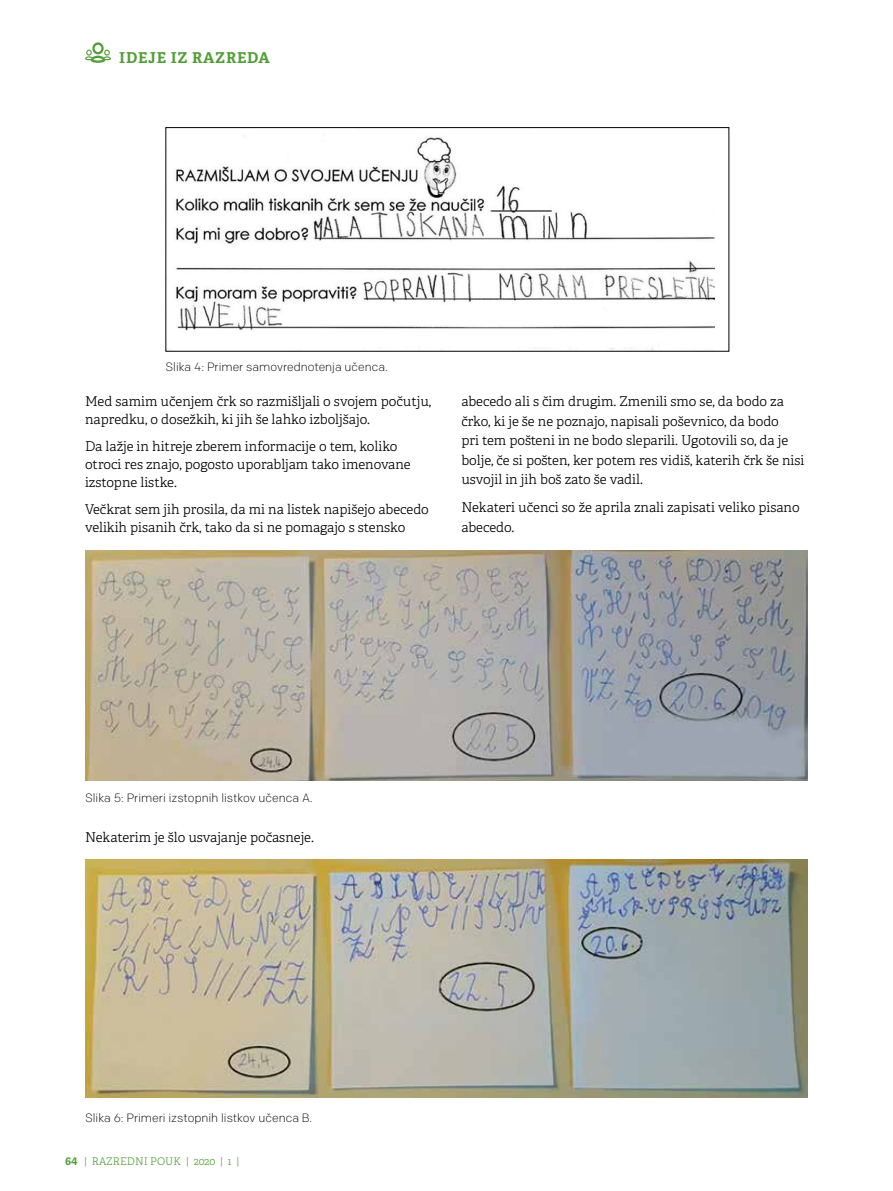
<style>
.page{position:relative;width:893px;height:1191px;background:#fff}
.page>*{position:absolute;margin:0;border:0;box-sizing:border-box;transform-origin:0 0}
.t1{font:700 15px "Adelle";color:#549e3a}
.t2{font:300 13.5px/19.5px "Adelle";color:#000}
.t3{font:300 12px "Chrono";color:#000}
.t4{font:300 10.5px "Adelle";color:#549e3a}
.s1{font-family:"Adelle Sans";font-weight:700}
</style>
<div class="page">
<svg style="left:85px;top:42px;width:26px;height:21px"></svg>
<img style="left:175px;top:135px;width:539px;height:214px">
<div style="left:166px;top:127px;width:563px;height:224px;border:1px solid #000"></div>
<img style="left:85px;top:550px;width:723px;height:231px">
<img style="left:85px;top:859px;width:723px;height:238px">
<p class="t1" style="left:119px;top:48px;width:11px">IDEJE</p>
<p class="t1" style="left:171px;top:48px;width:34px">IZ RAZREDA</p>
<p class="t3" style="left:165px;top:359px;width:224px">Slika 4: Primer samovrednotenja učenca.</p>
<p class="t2" style="left:85px;top:392px;width:348px;line-height:18.1px">Med samim učenjem črk so razmišljali o svojem počutju, napredku, o dosežkih, ki jih še lahko izboljšajo.</p>
<p class="t2" style="left:85px;top:437px;width:327px;line-height:18.1px">Da lažje in hitreje zberem informacije o tem, koliko otroci res znajo, pogosto uporabljam tako imenovane izstopne listke.</p>
<p class="t2" style="left:85px;top:500px;width:345px;line-height:18.1px">Večkrat sem jih prosila, da mi na listek napišejo abecedo velikih pisanih črk, tako da si ne pomagajo s stensko</p>
<p class="t2" style="left:461px;top:392px;width:345px">abecedo ali s čim drugim. Zmenili smo se, da bodo za črko, ki je še ne poznajo, napisali poševnico, da bodo<br>pri tem pošteni in ne bodo sleparili. Ugotovili so, da je bolje, če si pošten, ker potem res vidiš, katerih črk še nisi usvojil in jih boš zato še vadil.</p>
<p class="t2" style="left:461px;top:498px;width:340px">Nekateri učenci so že aprila znali zapisati veliko pisano abecedo.</p>
<p class="t3" style="left:85px;top:791px;width:229px">Slika 5: Primeri izstopnih listkov učenca A.</p>
<p class="t2" style="left:85px;top:827px;width:230px">Nekaterim je šlo usvajanje počasneje.</p>
<p class="t3" style="left:85px;top:1110px;width:229px">Slika 6: Primeri izstopnih listkov učenca B.</p>
<p class="t4" style="left:65px;top:1154px;width:176px"><span class="s1">64</span> | RAZREDNI POUK | 2020 | 1 |</p>
</div>
